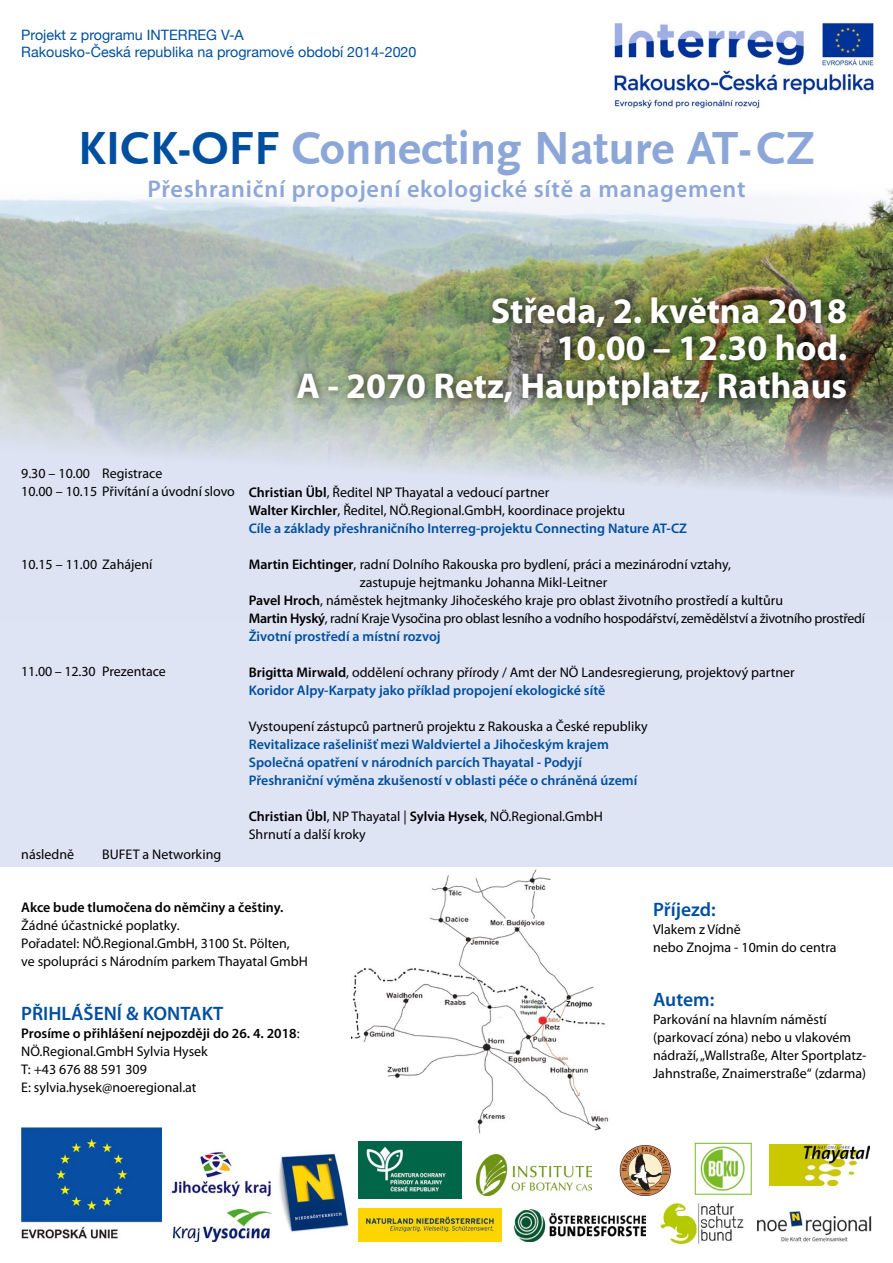
<style>
.page{position:relative;width:893px;height:1263px;background:#fff}
.page>*{position:absolute;margin:0;border:0;box-sizing:border-box;transform-origin:0 0}
.t1{font:700 48.75px "Scala Sans";color:#8ca7d7}
.t2{font:700 36px/37.5px "Myriad Pro";color:#fff;text-align:right}
.t3{font:600 24.15px "Myriad Pro";letter-spacing:.03em;color:#8ca7d7}
.t4{font:600 19.5px "Myriad Pro";color:#004f9f}
.t5{font:14.25px/17.1px "Helvetica Neue";color:#004f9f}
.t6{font:13.95px/18px "Myriad Pro";color:#000}
.t7{font:600 13.95px/18px "Myriad Pro";color:#004f9f}
.t8{font:13.95px "Myriad Pro";letter-spacing:-.02em;color:#000}
.t9{font:600 13.95px "Myriad Pro";color:#000}
.s1{color:#004f9f}
.s2{font-weight:600}
.s3{font-weight:600;color:#004f9f}
</style>
<div class="page">
<div style="left:0;top:309px;width:893px;height:558px;background:#dee4f4"></div>
<img style="left:0;top:188px;width:893px;height:308px">
<div style="left:288px;top:288px;width:567px;height:126px;background:#000;opacity:.75"></div>
<img style="left:352px;top:869px;width:257px;height:265px">
<img style="left:21px;top:1128px;width:140px;height:111px">
<img style="left:614px;top:22px;width:260px;height:87px">
<img style="left:171px;top:1152px;width:100px;height:45px">
<img style="left:173px;top:1210px;width:99px;height:31px">
<img style="left:279px;top:1153px;width:70px;height:79px">
<img style="left:660px;top:1202px;width:84px;height:43px">
<img style="left:358px;top:1208px;width:143px;height:34px">
<img style="left:757px;top:1211px;width:115px;height:31px">
<img style="left:700px;top:1145px;width:46px;height:47px">
<div style="left:695px;top:1143px;width:56px;height:51px;border:1px solid #79bb25"></div>
<svg style="left:620px;top:1145px;width:51px;height:51px"></svg>
<img style="left:515px;top:1210px;width:131px;height:32px">
<img style="left:476px;top:1154px;width:115px;height:42px">
<img style="left:770px;top:1144px;width:99px;height:42px">
<img style="left:358px;top:1141px;width:104px;height:57px">
<p class="t5" style="left:21px;top:27px;width:397px">Projekt z programu INTERREG V-A<br>Rakousko-Česká republika na programové období 2014-2020</p>
<h1 class="t1" style="left:78px;top:121px;width:738px"><span class="s1">KICK-OFF</span> Connecting Nature AT-CZ</h1>
<h3 class="t3" style="left:147px;top:174px;width:600px">Přeshraniční propojení ekologické sítě a management</h3>
<h2 class="t2" style="left:296px;top:290px;width:552px">Středa, 2. května 2018<br>10.00 – 12.30 hod.<br>A - 2070 Retz, Hauptplatz, Rathaus</h2>
<p class="t6" style="left:21px;top:464px;width:215px">9.30 – 10.00 Registrace<br>10.00 – 10.15 Přivítání a úvodní slovo</p>
<p class="t6" style="left:21px;top:555px;width:133px">10.15 – 11.00 Zahájení</p>
<p class="t6" style="left:21px;top:662px;width:146px">11.00 – 12.30 Prezentace</p>
<p class="t6" style="left:21px;top:845px;width:54px">následně</p>
<p class="t6" style="left:102px;top:845px;width:120px">BUFET a Networking</p>
<p class="t6" style="left:249px;top:483px;width:440px"><span class="s2">Christian Übl</span>, Ředitel NP Thayatal a vedoucí partner<br><span class="s2">Walter Kirchler</span>, Ředitel, NÖ.Regional.GmbH, koordinace projektu<br><span class="s3">Cíle a základy přeshraničního Interreg-projektu Connecting Nature AT-CZ</span></p>
<p class="t6" style="left:249px;top:555px;width:484px"><span class="s2">Martin Eichtinger</span>, radní Dolního Rakouska pro bydlení, práci a mezinárodní vztahy,</p>
<p class="t6" style="left:360px;top:573px;width:249px">zastupuje hejtmanku Johanna Mikl-Leitner</p>
<p class="t6" style="left:249px;top:591px;width:536px"><span class="s2">Pavel Hroch</span>, náměstek hejtmanky Jihočeského kraje pro oblast životního prostředí a kultůru</p>
<p class="t8" style="left:249px;top:610px;width:618px"><span class="s2">Martin Hyský</span>, radní Kraje Vysočina pro oblast lesního a vodního hospodářství, zemědělství a životního prostředí</p>
<p class="t7" style="left:249px;top:627px;width:193px">Životní prostředí a místní rozvoj</p>
<p class="t6" style="left:249px;top:663px;width:547px"><span class="s2">Brigitta Mirwald</span>, oddělení ochrany přírody / Amt der NÖ Landesregierung, projektový partner<br><span class="s3">Koridor Alpy-Karpaty jako příklad propojení ekologické sítě</span></p>
<p class="t6" style="left:249px;top:717px;width:400px">Vystoupení zástupců partnerů projektu z Rakouska a České republiky</p>
<p class="t7" style="left:249px;top:735px;width:390px">Revitalizace rašelinišť mezi Waldviertel a Jihočeským krajem<br>Společná opatření v národních parcích Thayatal - Podyjí<br>Přeshraniční výměna zkušeností v oblasti péče o chráněná území</p>
<p class="t6" style="left:249px;top:807px;width:356px"><span class="s2">Christian Übl</span>, NP Thayatal | <span class="s2">Sylvia Hysek</span>, NÖ.Regional.GmbH<br>Shrnutí a další kroky</p>
<p class="t9" style="left:21px;top:898px;width:264px">Akce bude tlumočena do němčiny a češtiny.</p>
<p class="t6" style="left:21px;top:916px;width:288px">Žádné účastnické poplatky.<br>Pořadatel: NÖ.Regional.GmbH, 3100 St. Pölten,<br>ve spolupráci s Národním parkem Thayatal GmbH</p>
<h3 class="t4" style="left:21px;top:1001px;width:204px">PŘIHLÁŠENÍ &amp; KONTAKT</h3>
<p class="t6" style="left:21px;top:1024px;width:280px"><span class="s2">Prosíme o přihlášení nejpozději do 26. 4. 2018</span>:<br>NÖ.Regional.GmbH Sylvia Hysek<br>T: +43 676 88 591 309<br>E: sylvia.hysek@noeregional.at</p>
<h3 class="t4" style="left:653px;top:897px;width:64px">Příjezd:</h3>
<p class="t6" style="left:653px;top:920px;width:185px">Vlakem z Vídně<br>nebo Znojma - 10min do centra</p>
<h3 class="t4" style="left:653px;top:987px;width:63px">Autem:</h3>
<p class="t6" style="left:653px;top:1010px;width:215px">Parkování na hlavním náměstí (parkovací zóna) nebo u vlakovém nádraží, „Wallstraße, Alter Sportplatz-Jahnstraße, Znaimerstraße“ (zdarma)</p>
</div>
